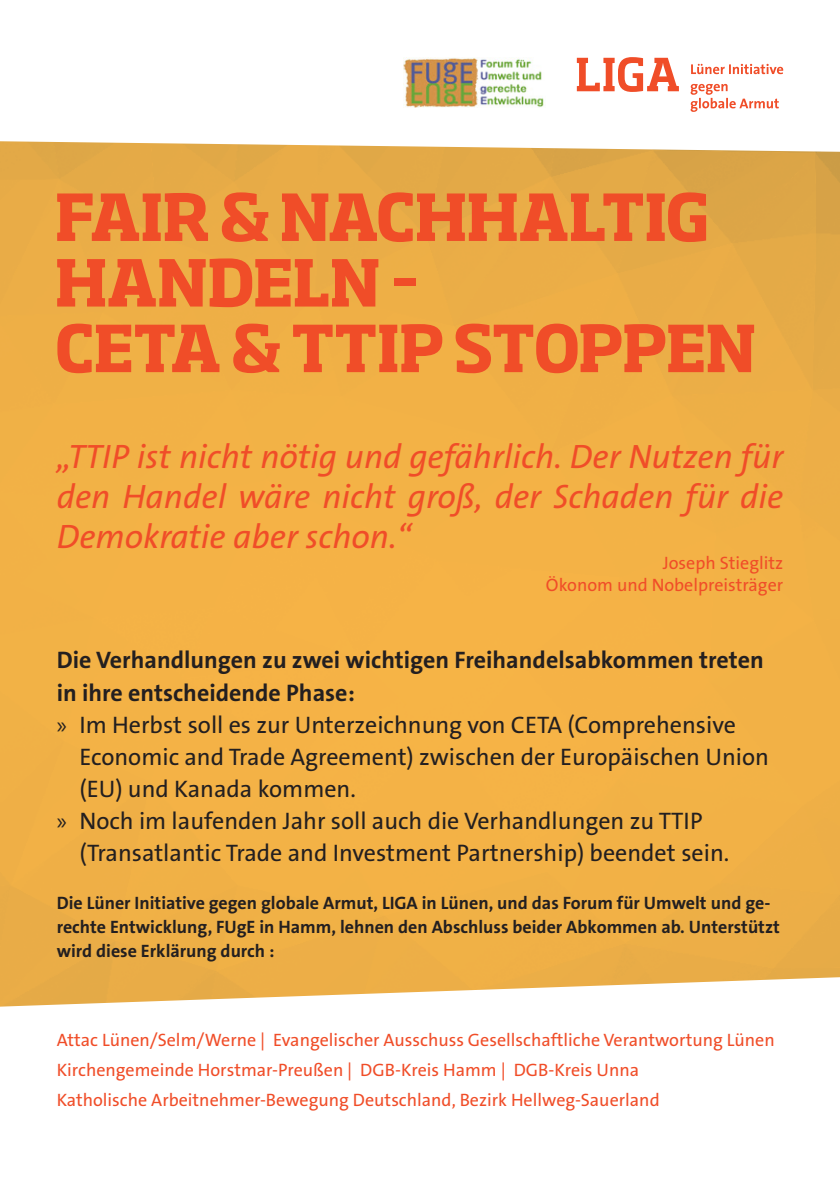
<style>
.page{position:relative;width:840px;height:1191px;background:#fff}
.page>*{position:absolute;margin:0;border:0;box-sizing:border-box;transform-origin:0 0}
.t1{font:700 63.8px/65.6px "Soho Std";letter-spacing:-.025em;color:#f04d28}
.t2{font:italic 34px/40px "The Sans B5 Plain";color:#f04d28;text-align:justify}
.t3{font:24px/32px "The Sans B5 Plain";color:#231f20}
.t4{font:700 24px/32px "The Sans B7";color:#231f20}
.eingerückt{font:18px "The Sans B5 Plain";color:#f04d28}
.eingerückt-2{font:700 18px/24px "The Sans B7";color:#231f20}
.s1{font-family:"Myriad Pro"}
</style>
<div class="page">
<img style="left:0;top:152px;width:839px;height:825px">
<svg style="left:0;top:63px;width:839px;height:89px"></svg>
<svg style="left:690px;top:84px;width:88px;height:28px"></svg>
<svg style="left:690px;top:64px;width:92px;height:10px"></svg>
<svg style="left:576px;top:57px;width:102px;height:35px"></svg>
<img style="left:403px;top:57px;width:142px;height:51px">
<svg style="left:0;top:977px;width:839px;height:30px"></svg>
<p class="t1" style="left:54px;top:183px;width:656px">FAIR &amp; NACHHALTIG<br>HANDELN –</p>
<p class="t1" style="left:54px;top:314px;width:703px">CETA &amp; TTIP STOPPEN</p>
<p class="t2" style="left:57px;top:437px;width:727px">„TTIP ist nicht nötig und gefährlich. Der Nutzen für den Handel wäre nicht groß, der Schaden für die Demokratie aber schon.“</p>
<p class="eingerückt" style="left:662px;top:554px;width:122px">Joseph Stieglitz</p>
<p class="eingerückt" style="left:545px;top:575px;width:238px">Ökonom und Nobelpreisträger</p>
<p class="t4" style="left:57px;top:645px;width:708px">Die Verhandlungen zu zwei wichtigen Freihandelsabkommen treten in ihre entscheidende Phase:</p>
<p class="t3" style="left:79px;top:709px;width:690px;text-indent:-23px"><span class="s1">»</span> Im Herbst soll es zur Unterzeichnung von CETA (Comprehensive<br>Economic and Trade Agreement) zwischen der Europäischen Union (EU) und Kanada kommen.</p>
<p class="t3" style="left:79px;top:805px;width:651px;text-indent:-23px"><span class="s1">»</span> Noch im laufenden Jahr soll auch die Verhandlungen zu TTIP (Transatlantic Trade and Investment Partnership) beendet sein.</p>
<p class="eingerückt-2" style="left:57px;top:891px;width:724px">Die Lüner Initiative gegen globale Armut, LIGA in Lünen, und das Forum für Umwelt und ge&shy;rechte Entwicklung, FUgE in Hamm, lehnen den Abschluss beider Abkommen ab. Unterstützt wird diese Erklärung durch :</p>
<p class="eingerückt" style="left:57px;top:1030px;width:719px">Attac Lünen/Selm/Werne | Evangelischer Ausschuss Gesellschaftliche Verantwortung Lünen</p>
<p class="eingerückt" style="left:57px;top:1060px;width:583px">Kirchengemeinde Horstmar-Preußen | DGB-Kreis Hamm | DGB-Kreis Unna</p>
<p class="eingerückt" style="left:57px;top:1090px;width:604px">Katholische Arbeitnehmer-Bewegung Deutschland, Bezirk Hellweg-Sauerland</p>
</div>
